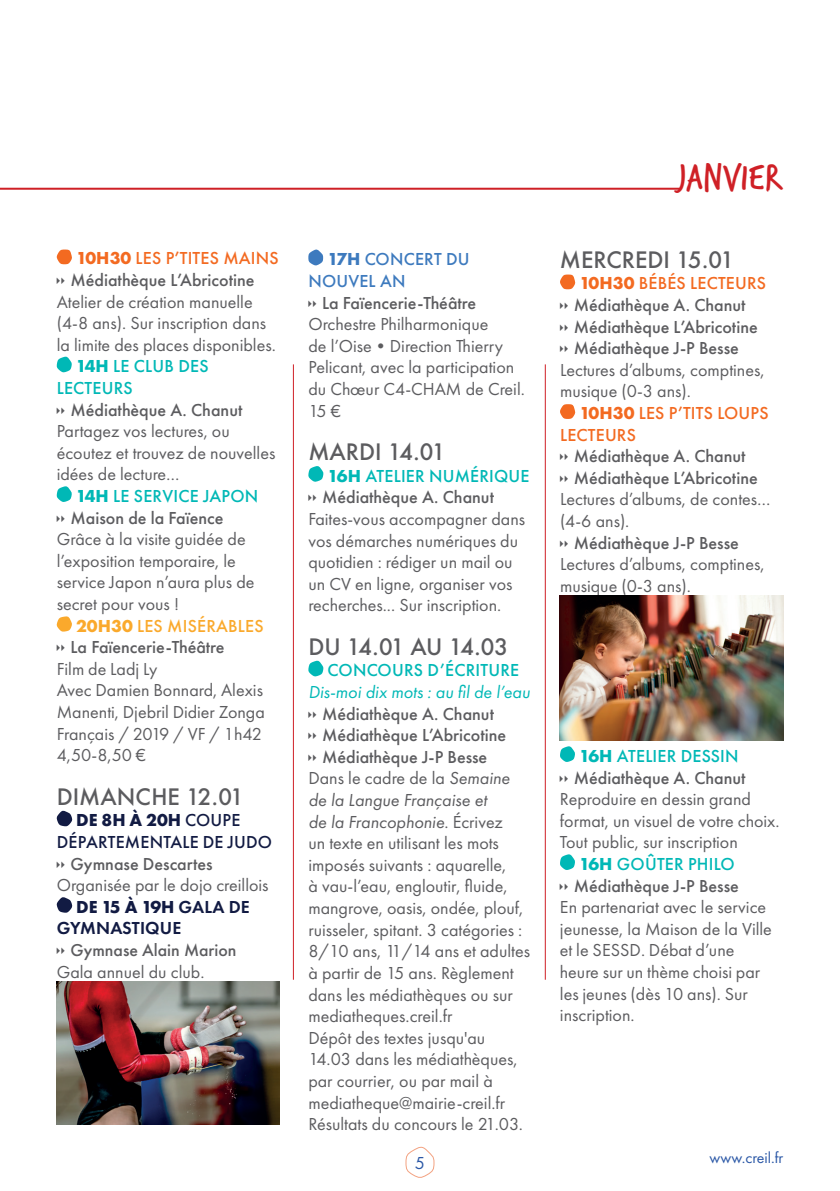
<style>
.page{position:relative;width:840px;height:1191px;background:#fff}
.page>*{position:absolute;margin:0;border:0;box-sizing:border-box;transform-origin:0 0}
.t1{font:40px "Verveine";color:#cf2026}
.t2{font:500 22px "Futura";color:#5c5c5f}
.t3{font:500 22px "Futura";letter-spacing:-.055em;color:#5c5c5f}
.t4{font:18px/21.6px "Futura PT";color:#5c5c5f}
.t5{font:500 18px/21.6px "Futura PT";color:#5c5c5f}
.t6{font:500 18px "Futura PT";letter-spacing:.01em;color:#00b8b6}
.t7{font:italic 18px "Futura PT";color:#5c5c5f}
.t8{font:500 18px/21.6px "Futura PT";letter-spacing:.01em;color:#121b43}
.t9{font:italic 18px "Futura PT";color:#00b8b6}
.t10{font:500 18px/21.6px "Futura PT";letter-spacing:.01em;color:#f36a21}
.t11{font:500 18px/21.6px "Futura PT";letter-spacing:.01em;color:#3d7abe}
.t12{font:700 18px "Futura PT";letter-spacing:-.05em;color:#121b43}
.t13{font:600 18px "Futura PT";letter-spacing:.01em;color:#121b43}
.t14{font:18px "Futura PT";color:#2a57a6}
.t15{font:500 17.8px "Futura PT";color:#5c5c5f}
.t16{font:16px "Futura PT";color:#2a57a6}
.s1{font-weight:700;color:#f36a21}
.s2{color:#f36a21}
.s3{font-weight:700}
.s4{font-weight:700;color:#00b8b6}
.s5{color:#00b8b6}
.s6{font-weight:700;color:#faa92c}
.s7{color:#faa92c}
.s8{font-weight:600}
.s9{font-style:italic}
.s10{font-style:normal}
</style>
<div class="page">
<svg style="left:405px;top:1146px;width:29px;height:32px"></svg>
<hr style="left:293px;top:364px;width:1px;height:615px;background:#cf2026">
<hr style="left:544px;top:364px;width:1px;height:615px;background:#cf2026">
<svg style="left:56px;top:249px;width:16px;height:15px"></svg>
<svg style="left:56px;top:356px;width:16px;height:17px"></svg>
<svg style="left:56px;top:486px;width:16px;height:16px"></svg>
<svg style="left:56px;top:616px;width:16px;height:16px"></svg>
<svg style="left:56px;top:810px;width:17px;height:16px"></svg>
<svg style="left:56px;top:897px;width:17px;height:16px"></svg>
<img style="left:57px;top:981px;width:223px;height:143px">
<svg style="left:308px;top:249px;width:15px;height:17px"></svg>
<svg style="left:308px;top:466px;width:15px;height:16px"></svg>
<svg style="left:308px;top:660px;width:15px;height:17px"></svg>
<svg style="left:560px;top:274px;width:15px;height:15px"></svg>
<svg style="left:560px;top:404px;width:15px;height:15px"></svg>
<img style="left:559px;top:595px;width:223px;height:145px">
<svg style="left:560px;top:746px;width:15px;height:16px"></svg>
<svg style="left:560px;top:854px;width:15px;height:16px"></svg>
<hr style="left:0;top:188px;width:679px;height:2px;background:#cf2026">
<p class="t5" style="left:70px;top:247px;width:209px;text-indent:6px"><span class="s1">10H30</span> <span class="s2">LES P’TITES MAINS<br></span>Médiathèque L’Abricotine</p>
<p class="t4" style="left:57px;top:291px;width:197px">Atelier de création manuelle</p>
<p class="t4" style="left:57px;top:312px;width:211px">(4-8 ans). Sur inscription dans</p>
<p class="t4" style="left:57px;top:334px;width:220px">la limite des places disponibles.</p>
<p class="t6" style="left:76px;top:355px;width:134px"><span class="s3">14H</span> LE CLUB DES</p>
<p class="t6" style="left:57px;top:377px;width:77px">LECTEURS</p>
<p class="t5" style="left:70px;top:399px;width:173px">Médiathèque A. Chanut</p>
<p class="t4" style="left:57px;top:420px;width:220px">Partagez vos lectures, ou écoutez et trouvez de nouvelles idées de lecture…</p>
<p class="t5" style="left:70px;top:485px;width:189px;text-indent:5px"><span class="s4">14H</span> <span class="s5">LE SERVICE JAPON<br></span>Maison de la Faïence</p>
<p class="t4" style="left:57px;top:528px;width:199px">Grâce à la visite guidée de l’exposition temporaire, le service Japon n’aura plus de secret pour vous !</p>
<p class="t5" style="left:70px;top:615px;width:194px;text-indent:6px"><span class="s6">20H30</span> <span class="s7">LES MISÉRABLES<br></span>La Faïencerie-Théâtre</p>
<p class="t4" style="left:57px;top:658px;width:209px">Film de Ladj Ly<br>Avec Damien Bonnard, Alexis<br>Manenti, Djebril Didier Zonga<br>Français / 2019 / VF / 1h42<br>4,50-8,50 €</p>
<p class="t2" style="left:57px;top:781px;width:188px">DIMANCHE 12.01</p>
<p class="t8" style="left:57px;top:809px;width:217px;text-indent:19px"><span class="s3">DE 8H À 20H</span> COUPE<br>DÉPARTEMENTALE DE JUDO</p>
<p class="t5" style="left:70px;top:852px;width:144px">Gymnase Descartes</p>
<p class="t4" style="left:57px;top:874px;width:213px">Organisée par le dojo creillois</p>
<p class="t12" style="left:76px;top:895px;width:175px">DE 15 À 19H <span class="s8">GALA DE</span></p>
<p class="t13" style="left:57px;top:917px;width:126px">GYMNASTIQUE</p>
<p class="t15" style="left:70px;top:939px;width:167px">Gymnase Alain Marion</p>
<p class="t4" style="left:57px;top:960px;width:149px">Gala annuel du club.</p>
<p class="t11" style="left:308px;top:249px;width:163px;text-indent:19px"><span class="s3">17H</span> CONCERT DU<br>NOUVEL AN</p>
<p class="t5" style="left:322px;top:292px;width:155px">La Faïencerie-Théâtre</p>
<p class="t4" style="left:308px;top:313px;width:218px">Orchestre Philharmonique<br>de l’Oise•Direction Thierry<br>Pelicant, avec la participation du Chœur C4-CHAM de Creil.<br>15 €</p>
<p class="t2" style="left:308px;top:437px;width:138px">MARDI 14.01</p>
<p class="t5" style="left:322px;top:465px;width:209px;text-indent:5px"><span class="s4">16H</span> <span class="s5">ATELIER NUMÉRIQUE<br></span>Médiathèque A. Chanut</p>
<p class="t4" style="left:308px;top:508px;width:218px">Faites-vous accompagner dans vos démarches numériques du quotidien : rédiger un mail ou un CV en ligne, organiser vos recherches... Sur inscription.</p>
<p class="t3" style="left:308px;top:631px;width:201px">DU 14.01 AU 14.03</p>
<p class="t6" style="left:327px;top:659px;width:193px">CONCOURS D’ÉCRITURE</p>
<p class="t9" style="left:308px;top:681px;width:223px">Dis-moi dix mots : au fil de l’eau</p>
<p class="t5" style="left:322px;top:703px;width:173px">Médiathèque A. Chanut</p>
<p class="t5" style="left:322px;top:724px;width:185px">Médiathèque L’Abricotine</p>
<p class="t5" style="left:322px;top:746px;width:167px">Médiathèque J-P Besse</p>
<p class="t4" style="left:308px;top:767px;width:203px">Dans le cadre de la <span class="s9">Semaine</span></p>
<p class="t7" style="left:308px;top:789px;width:180px">de la Langue Française et</p>
<p class="t7" style="left:308px;top:811px;width:196px">de la Francophonie<span class="s10">. Écrivez</span></p>
<p class="t4" style="left:308px;top:832px;width:192px">un texte en utilisant les mots</p>
<p class="t4" style="left:308px;top:854px;width:199px">imposés suivants : aquarelle,</p>
<p class="t4" style="left:308px;top:875px;width:200px">à vau-l’eau, engloutir, fluide,</p>
<p class="t4" style="left:308px;top:897px;width:216px">mangrove, oasis, ondée, plouf,</p>
<p class="t4" style="left:308px;top:918px;width:215px">ruisseler, spitant. 3 catégories :</p>
<p class="t4" style="left:308px;top:940px;width:223px">8/10 ans, 11/14 ans et adultes</p>
<p class="t4" style="left:308px;top:962px;width:207px">à partir de 15 ans. Règlement</p>
<p class="t4" style="left:308px;top:983px;width:206px">dans les médiathèques ou sur</p>
<p class="t4" style="left:308px;top:1005px;width:145px">mediatheques.creil.fr</p>
<p class="t4" style="left:308px;top:1026px;width:178px">Dépôt des textes jusqu'au</p>
<p class="t4" style="left:308px;top:1048px;width:211px">14.03 dans les médiathèques,</p>
<p class="t4" style="left:308px;top:1070px;width:186px">par courrier, ou par mail à</p>
<p class="t4" style="left:308px;top:1091px;width:198px">mediatheque@mairie-creil.fr</p>
<p class="t4" style="left:308px;top:1113px;width:216px">Résultats du concours le 21.03.</p>
<h1 class="t1" style="left:676px;top:149px;width:108px">JANVIER</h1>
<p class="t2" style="left:559px;top:244px;width:175px">MERCREDI 15.01</p>
<p class="t5" style="left:573px;top:272px;width:194px;text-indent:6px"><span class="s1">10H30</span> <span class="s2">BÉBÉS LECTEURS<br></span>Médiathèque A. Chanut<br>Médiathèque L’Abricotine<br>Médiathèque J-P Besse</p>
<p class="t4" style="left:559px;top:359px;width:206px">Lectures d’albums, comptines, musique (0-3 ans).</p>
<p class="t10" style="left:559px;top:402px;width:210px;text-indent:19px"><span class="s3">10H30</span> LES P’TITS LOUPS<br>LECTEURS</p>
<p class="t5" style="left:573px;top:445px;width:185px">Médiathèque A. Chanut<br>Médiathèque L’Abricotine</p>
<p class="t4" style="left:559px;top:488px;width:212px">Lectures d’albums, de contes… (4-6 ans).</p>
<p class="t5" style="left:573px;top:532px;width:167px">Médiathèque J-P Besse</p>
<p class="t4" style="left:559px;top:553px;width:206px">Lectures d’albums, comptines, musique (0-3 ans).</p>
<p class="t5" style="left:573px;top:745px;width:173px;text-align:center"><span class="s4">16H</span> <span class="s5">ATELIER DESSIN<br></span>Médiathèque A. Chanut</p>
<p class="t4" style="left:559px;top:788px;width:192px">Reproduire en dessin grand</p>
<p class="t4" style="left:559px;top:810px;width:221px">format, un visuel de votre choix.</p>
<p class="t4" style="left:559px;top:831px;width:179px">Tout public, sur inscription</p>
<p class="t6" style="left:579px;top:853px;width:157px"><span class="s3">16H</span> GOÛTER PHILO</p>
<p class="t5" style="left:573px;top:875px;width:167px">Médiathèque J-P Besse</p>
<p class="t4" style="left:559px;top:896px;width:213px">En partenariat avec le service jeunesse, la Maison de la Ville et le SESSD. Débat d’une heure sur un thème choisi par les jeunes (dès 10 ans). Sur inscription.</p>
<p class="t14" style="left:414px;top:1152px;width:12px">5</p>
<p class="t16" style="left:709px;top:1148px;width:75px">www.creil.fr</p>
</div>
